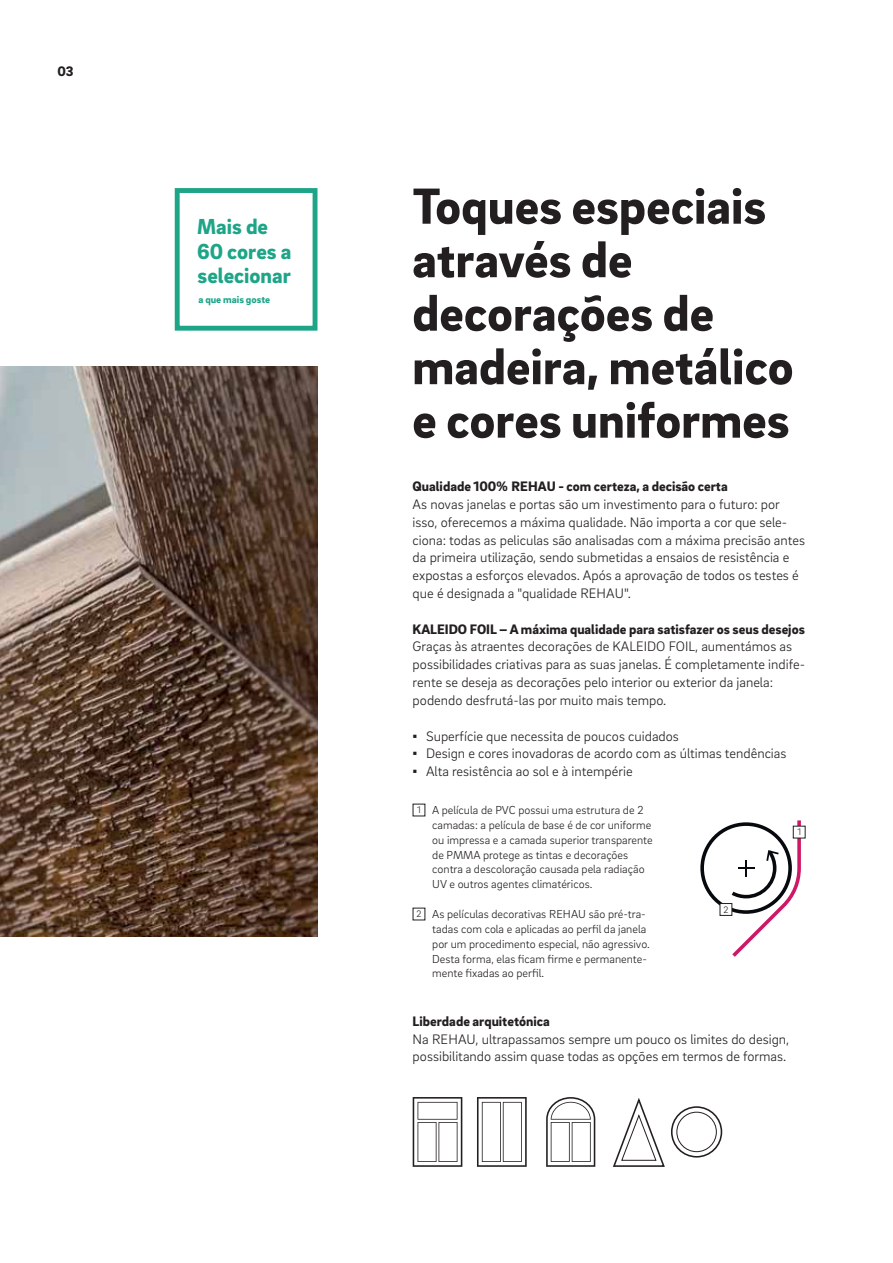
<style>
.page{position:relative;width:893px;height:1263px;background:#fff}
.page>*{position:absolute;margin:0;border:0;box-sizing:border-box;transform-origin:0 0}
.t1{font:900 52.05px/53.6px "Brix Sans";color:#231f20}
.t2{font:900 22.35px/24.5px "Brix Sans";color:#1ea588}
.t3{font:300 14.1px/17.9px "Brix Sans";color:#231f20}
.t4{font:900 14.1px "Brix Sans";color:#231f20}
.t5{font:300 11.85px/14.9px "Brix Sans";color:#231f20}
.t6{font:900 10.35px "Brix Sans";color:#1ea588}
.t7{font:300 9.6px "Brix Sans";color:#231f20}
.s1{font-size:9.6px}
</style>
<div class="page">
<img style="left:0;top:366px;width:317px;height:571px">
<svg style="left:700px;top:820px;width:101px;height:137px"></svg>
<svg style="left:477px;top:1097px;width:50px;height:70px"></svg>
<svg style="left:413px;top:1097px;width:49px;height:70px"></svg>
<svg style="left:546px;top:1097px;width:49px;height:70px"></svg>
<div style="left:671px;top:1106px;width:51px;height:52px;border:2px solid #231f20;border-radius:50%"></div>
<div style="left:676px;top:1112px;width:41px;height:40px;border:1px solid #231f20;border-radius:50%"></div>
<svg style="left:613px;top:1098px;width:52px;height:69px"></svg>
<div style="left:793px;top:826px;width:12px;height:12px;background:#fff"></div>
<div style="left:793px;top:826px;width:12px;height:12px;border:1px solid #231f20"></div>
<div style="left:720px;top:904px;width:12px;height:11px;background:#fff"></div>
<div style="left:719px;top:903px;width:13px;height:13px;border:1px solid #231f20"></div>
<div style="left:175px;top:188px;width:142px;height:143px;border:5px solid #1ea588"></div>
<p class="t4" style="left:57px;top:66px;width:18px">03</p>
<h2 class="t2" style="left:197px;top:216px;width:96px">Mais de<br>60 cores a selecionar</h2>
<p class="t6" style="left:198px;top:296px;width:73px">a que mais goste</p>
<h1 class="t1" style="left:412px;top:183px;width:383px">Toques especiais através de decorações de madeira, metálico e cores uniformes</h1>
<p class="t4" style="left:413px;top:481px;width:317px">Qualidade 100% REHAU - com certeza, a decisão certa</p>
<p class="t3" style="left:413px;top:496px;width:394px">As novas janelas e portas são um investimento para o futuro: por isso, oferecemos a máxima qualidade. Não importa a cor que sele&shy;ciona: todas as peliculas são analisadas com a máxima precisão antes da primeira utilização, sendo submetidas a ensaios de resistência e expostas a esforços elevados. Após a aprovação de todos os testes é que é designada a "qualidade REHAU".</p>
<p class="t4" style="left:413px;top:624px;width:394px">KALEIDO FOIL – A máxima qualidade para satisfazer os seus desejos</p>
<p class="t3" style="left:413px;top:639px;width:394px">Graças às atraentes decorações de KALEIDO FOIL, aumentámos as possibilidades criativas para as suas janelas. É completamente indife&shy;rente se deseja as decorações pelo interior ou exterior da janela: podendo desfrutá-las por muito mais tempo.</p>
<p class="t3" style="left:426px;top:728px;width:362px">Superfície que necessita de poucos cuidados<br>Design e cores inovadoras de acordo com as últimas tendências<br>Alta resistência ao sol e à intempérie</p>
<p class="t5" style="left:432px;top:803px;width:222px;text-indent:-15px"><span class="s1">1</span> A película de PVC possui uma estrutura de 2 camadas: a película de base é de cor uniforme ou impressa e a camada superior transparente de PMMA protege as tintas e decorações contra a descoloração causada pela radiação UV e outros agentes climatéricos.</p>
<p class="t5" style="left:432px;top:907px;width:219px;text-indent:-16px"><span class="s1">2</span> As películas decorativas REHAU são pré-tra&shy;tadas com cola e aplicadas ao perfil da janela por um procedimento especial, não agressivo.<br>Desta forma, elas ficam firme e permanente&shy;mente fixadas ao perfil.</p>
<p class="t7" style="left:797px;top:828px;width:5px">1</p>
<p class="t7" style="left:723px;top:906px;width:7px">2</p>
<p class="t4" style="left:413px;top:1016px;width:139px">Liberdade arquitetónica</p>
<p class="t3" style="left:413px;top:1031px;width:378px">Na REHAU, ultrapassamos sempre um pouco os limites do design, possibilitando assim quase todas as opções em termos de formas.</p>
</div>
